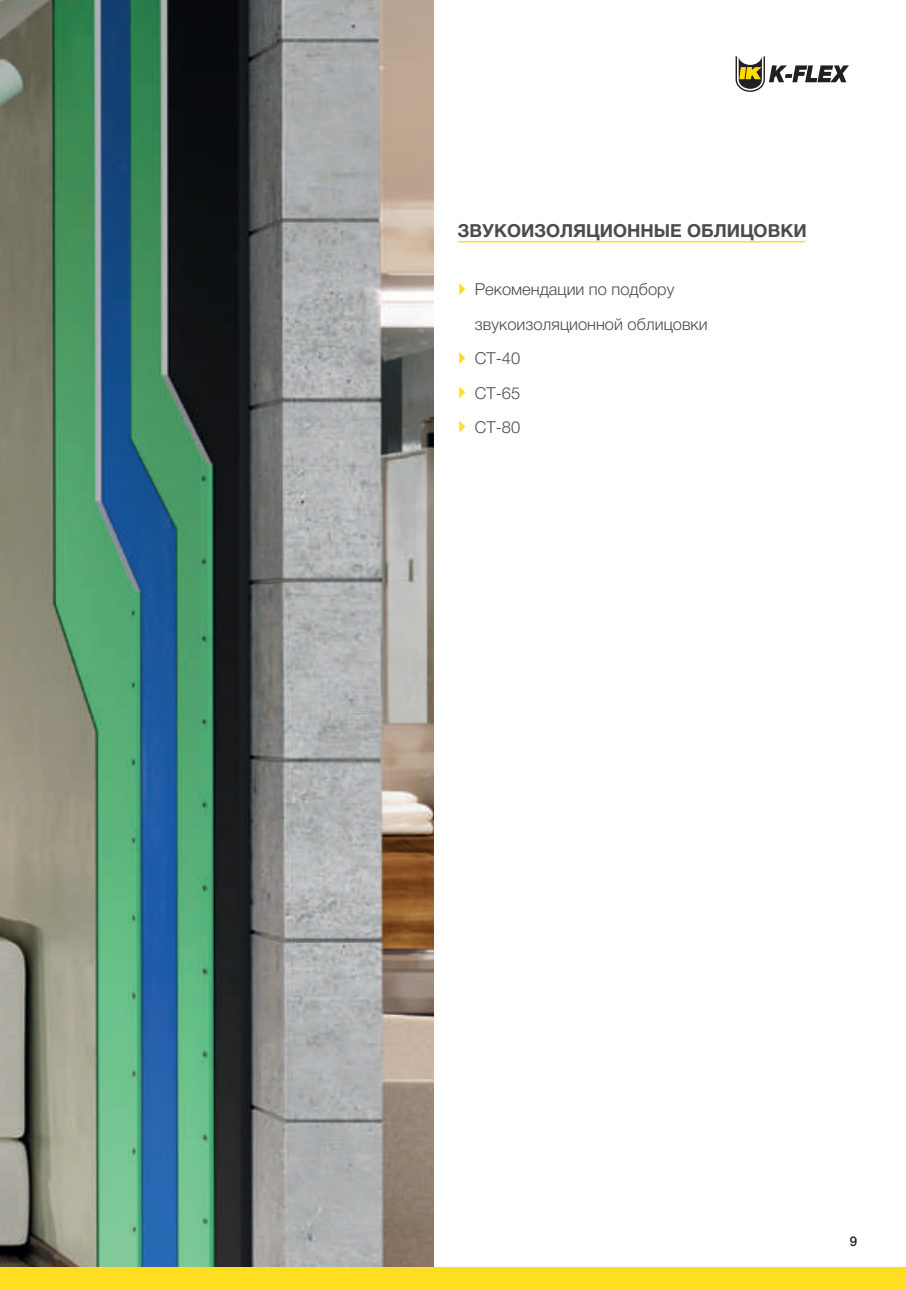
<style>
.page{position:relative;width:906px;height:1289px;background:#fff}
.page>*{position:absolute;margin:0;border:0;box-sizing:border-box;transform-origin:0 0}
.t1{font:700 18px "Helvetica Neue Cyr";color:#4b4c4d}
.t2{font:300 16.5px/34.5px "Helvetica Neue Cyr";color:#4b4c4d}
.t3{font:500 13.5px "Helvetica Neue Cyr";color:#231f20}
</style>
<div class="page">
<img style="left:0;top:0;width:434px;height:1266px">
<div style="left:0;top:1266px;width:906px;height:22px;background:#ffdd21"></div>
<svg style="left:735px;top:56px;width:114px;height:36px"></svg>
<hr style="left:458px;top:241px;width:347px;height:1px;background:#ffdd21">
<svg style="left:459px;top:283px;width:6px;height:12px"></svg>
<svg style="left:459px;top:352px;width:6px;height:12px"></svg>
<svg style="left:459px;top:386px;width:6px;height:12px"></svg>
<svg style="left:459px;top:420px;width:6px;height:12px"></svg>
<p class="t1" style="left:458px;top:220px;width:350px">ЗВУКОИЗОЛЯЦИОННЫЕ ОБЛИЦОВКИ</p>
<p class="t2" style="left:475px;top:272px;width:234px">Рекомендации по подбору звукоизоляционной облицовки<br>СТ-40<br>СТ-65<br>СТ-80</p>
<p class="t3" style="left:850px;top:1233px;width:9px">9</p>
</div>
